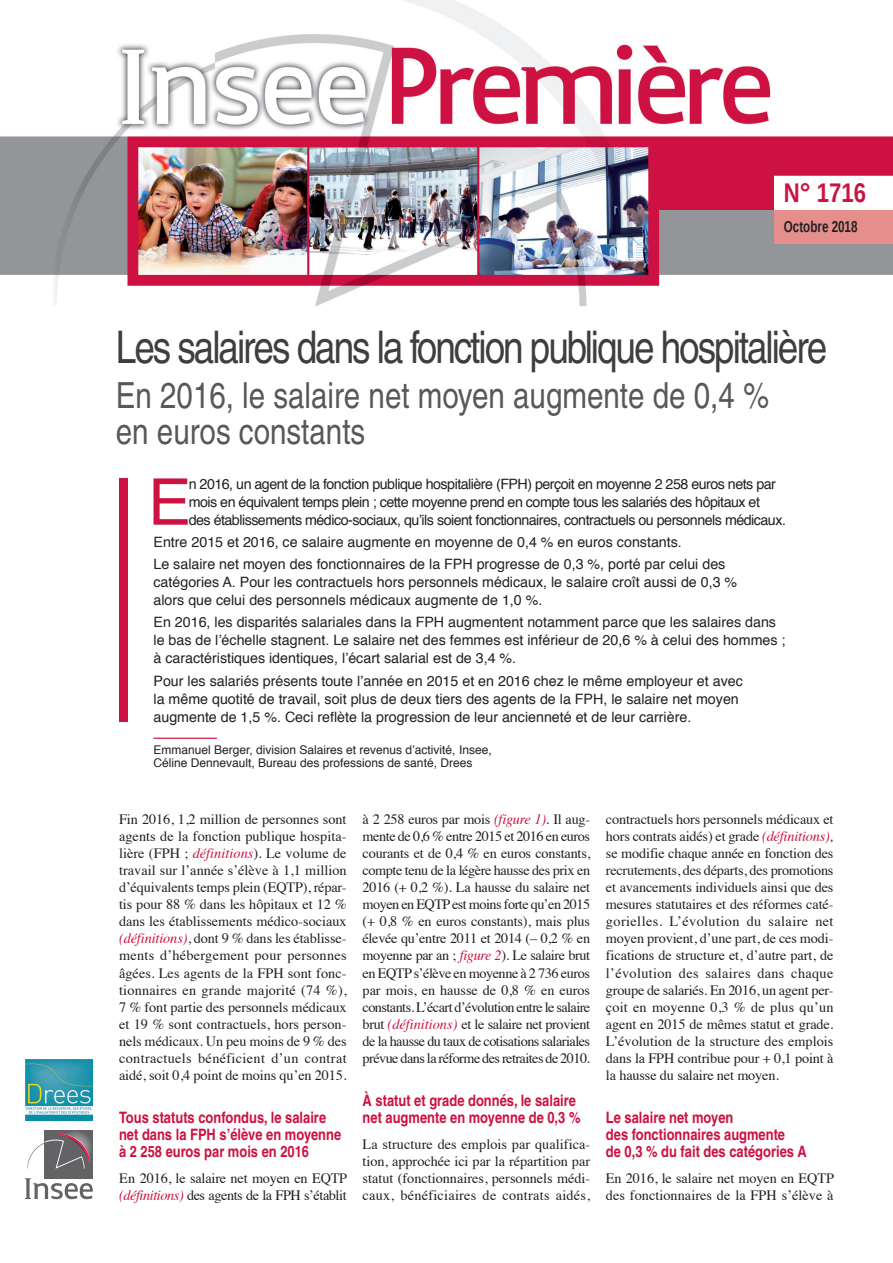
<style>
.page{position:relative;width:893px;height:1263px;background:#fff}
.page>*{position:absolute;margin:0;border:0;box-sizing:border-box;transform-origin:0 0}
.t1{font:64.5px "Helvetica";color:#cd1141}
.t2{font:condensed 45px "Helvetica";letter-spacing:-.045em;color:#3e3e3f}
.t3{font:condensed 36px/36px "Helvetica";color:#57585a}
.t4{font:700 27px "Liberation Sans Narrow";color:#cd1141}
.t5{font:700 condensed 15.75px/17.1px "Helvetica";color:#cd1141}
.t6{font:700 15.75px "Liberation Sans Narrow";color:#231f20;scale:.9 1}
.t7{font:14.25px/17.1px "Times";letter-spacing:-.005em;color:#231f20;text-align:justify}
.t8{font:14.25px/18px "Helvetica";color:#231f20}
.t9{font:14.25px/18px "Helvetica";letter-spacing:-.035em;color:#231f20}
.t10{font:12px/13.2px "Helvetica";color:#231f20}
.s1{font-style:italic;color:#cd1141}
.s2{font-style:italic}
</style>
<div class="page">
<img style="left:45px;top:1131px;width:48px;height:2px">
<svg style="left:25px;top:1133px;width:68px;height:66px"></svg>
<img style="left:0;top:0;width:893px;height:307px">
<div style="left:119px;top:478px;width:9px;height:243px;background:#cd1141"></div>
<hr style="left:153px;top:738px;width:64px;height:1px;background:#cd1141">
<img style="left:25px;top:1060px;width:68px;height:61px">
<h3 class="t4" style="left:784px;top:174px;width:84px">N° 1716</h3>
<p class="t6" style="left:784px;top:216px;width:83px">Octobre 2018</p>
<h2 class="t2" style="left:116px;top:321px;width:713px">Les salaires dans la fonction publique hospitalière</h2>
<h3 class="t3" style="left:116px;top:377px;width:655px">En 2016, le salaire net moyen augmente de 0,4 % en euros constants</h3>
<h1 class="t1" style="left:148px;top:452px;width:44px">E</h1>
<p class="t9" style="left:189px;top:475px;width:599px">n 2016, un agent de la fonction publique hospitalière (FPH) perçoit en moyenne 2 258 euros nets par mois en équivalent temps plein ; cette moyenne prend en compte tous les salariés des hôpitaux et<br>des établissements médico-sociaux, qu’ils soient fonctionnaires, contractuels ou personnels médicaux.</p>
<p class="t8" style="left:154px;top:531px;width:573px;line-height:22.2px">Entre 2015 et 2016, ce salaire augmente en moyenne de 0,4 % en euros constants.<br>Le salaire net moyen des fonctionnaires de la FPH progresse de 0,3 %, porté par celui des</p>
<p class="t8" style="left:154px;top:574px;width:585px">catégories A. Pour les contractuels hors personnels médicaux, le salaire croît aussi de 0,3 % alors que celui des personnels médicaux augmente de 1,0 %.</p>
<p class="t8" style="left:154px;top:614px;width:634px">En 2016, les disparités salariales dans la FPH augmentent notamment parce que les salaires dans le bas de l’échelle stagnent. Le salaire net des femmes est inférieur de 20,6 % à celui des hommes ; à caractéristiques identiques, l’écart salarial est de 3,4 %.</p>
<p class="t8" style="left:154px;top:672px;width:591px">Pour les salariés présents toute l’année en 2015 et en 2016 chez le même employeur et avec la même quotité de travail, soit plus de deux tiers des agents de la FPH, le salaire net moyen augmente de 1,5 %. Ceci reflète la progression de leur ancienneté et de leur carrière.</p>
<p class="t10" style="left:153px;top:743px;width:340px">Emmanuel Berger, division Salaires et revenus d’activité, Insee,<br>Céline Dennevault, Bureau des professions de santé, Drees</p>
<p class="t7" style="left:119px;top:809px;width:229px">Fin 2016, 1,2 million de personnes sont agents de la fonction publique hospita&shy;lière (FPH ; <span class="s1">définitions</span>). Le volume de travail sur l’année s’élève à 1,1 million d’équivalents temps plein (EQTP), répar&shy;tis pour 88 % dans les hôpitaux et 12 % dans les établissements médico-sociaux <span class="s1">(définitions)</span>, dont 9 % dans les établisse&shy;ments d’hébergement pour personnes âgées. Les agents de la FPH sont fonc&shy;tionnaires en grande majorité (74 %), 7 % font partie des personnels médicaux et 19 % sont contractuels, hors person&shy;nels médicaux. Un peu moins de 9 % des contractuels bénéficient d’un contrat aidé, soit 0,4 point de moins qu’en 2015.</p>
<p class="t5" style="left:119px;top:1108px;width:224px">Tous statuts confondus, le salaire net dans la FPH s’élève en moyenne à 2 258 euros par mois en 2016</p>
<p class="t7" style="left:119px;top:1168px;width:230px">En 2016, le salaire net moyen en EQTP <span class="s1">(définitions)</span> des agents de la FPH s’établit</p>
<p class="t7" style="left:363px;top:809px;width:229px">à 2 258 euros par mois <span class="s1">(figure 1)</span>. Il aug&shy;mente de 0,6 % entre 2015 et 2016 en euros courants et de 0,4 % en euros constants, compte tenu de la légère hausse des prix en 2016 (+ 0,2 %). La hausse du salaire net moyen en EQTP est moins forte qu’en 2015 (+ 0,8 % en euros constants), mais plus élevée qu’entre 2011 et 2014 (– 0,2 % en moyenne par an ; <span class="s1">figure 2</span>). Le salaire brut en EQTP s’élève en moyenne à 2 736 euros par mois, en hausse de 0,8 % en euros constants. L’écart d’évolution entre le salaire brut <span class="s1">(définitions)</span> et le salaire net provient de la hausse du taux de cotisations salariales prévue dans la réforme des retraites de 2010.</p>
<p class="t5" style="left:363px;top:1091px;width:219px">À statut et grade donnés, le salaire net augmente en moyenne de 0,3 %</p>
<p class="t7" style="left:363px;top:1134px;width:229px">La structure des emplois par qualifica&shy;tion, approchée ici par la répartition par statut (fonctionnaires, personnels médi&shy;caux, bénéficiaires de contrats aidés,</p>
<p class="t7" style="left:606px;top:809px;width:229px">contractuels hors personnels médicaux et hors contrats aidés) et grade <span class="s1">(définitions)</span><span class="s2">, </span>se modifie chaque année en fonction des recrutements, des départs, des promotions et avancements individuels ainsi que des mesures statutaires et des réformes caté&shy;gorielles. L’évolution du salaire net moyen provient, d’une part, de ces modi&shy;fications de structure et, d’autre part, de l’évolution des salaires dans chaque groupe de salariés. En 2016, un agent per&shy;çoit en moyenne 0,3 % de plus qu’un agent en 2015 de mêmes statut et grade.<br>L’évolution de la structure des emplois dans la FPH contribue pour + 0,1 point à la hausse du salaire net moyen.</p>
<p class="t5" style="left:606px;top:1108px;width:202px">Le salaire net moyen<br>des fonctionnaires augmente<br>de 0,3 % du fait des catégories A</p>
<p class="t7" style="left:606px;top:1168px;width:230px">En 2016, le salaire net moyen en EQTP des fonctionnaires de la FPH s’élève à</p>
</div>
